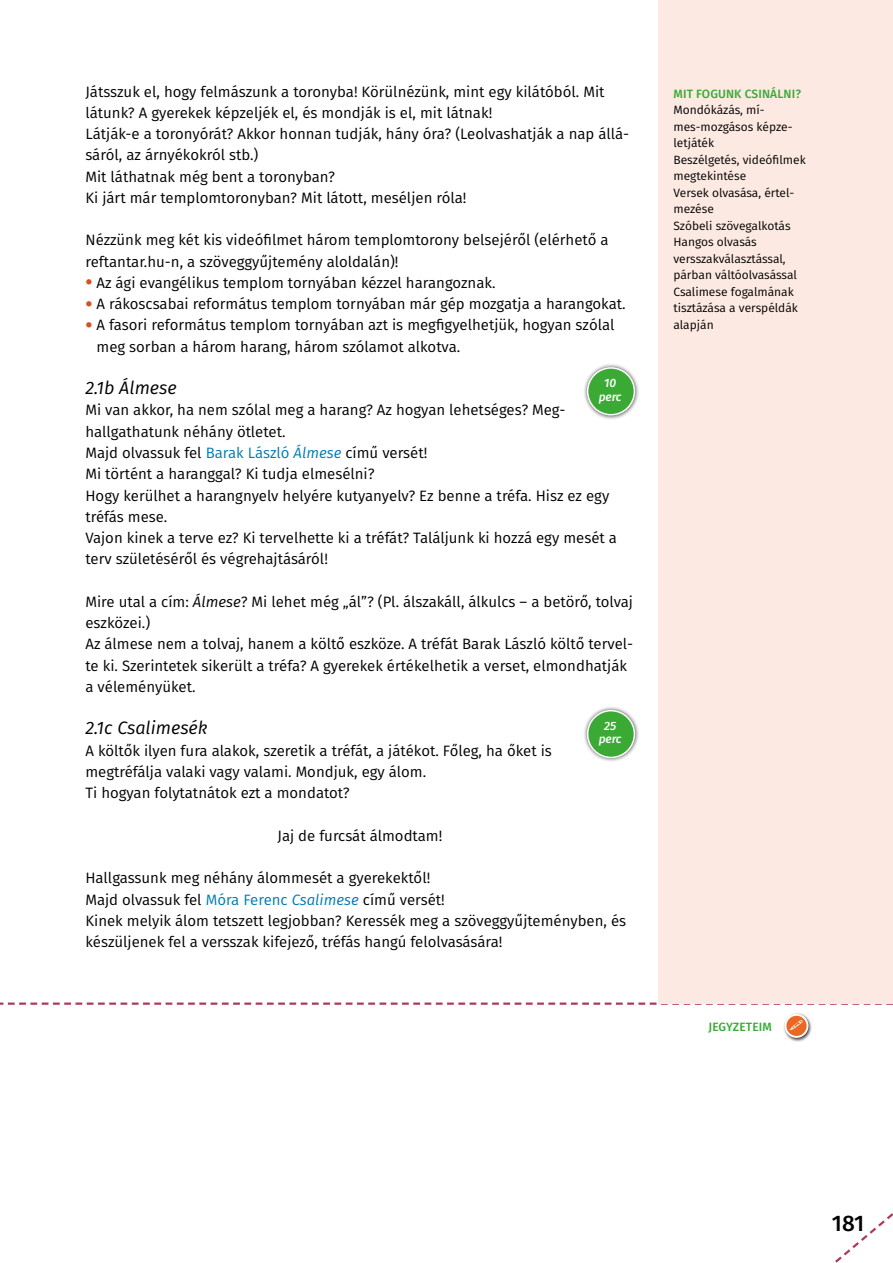
<style>
.page{position:relative;width:893px;height:1263px;background:#fff}
.page>*{position:absolute;margin:0;border:0;box-sizing:border-box;transform-origin:0 0}
.t1{font:500 22.5px "Fira Sans";color:#000}
.t2{font:italic 18px "Fira Sans";color:#000}
.t3{font:15px/21.3px "Fira Sans";color:#000}
.t4{font:12px/16.5px "Fira Sans";color:#000}
.t5{font:500 12px "Fira Sans";letter-spacing:.01em;color:#3aaa35}
.t6{font:italic 500 12px/13.5px "Fira Sans";letter-spacing:-.01em;color:#fff;text-align:center}
.s1{font-weight:500;font-size:21px;color:#d55121}
.s2{color:#007bb4}
.s3{font-style:italic;color:#007bb4}
.s4{font-style:italic}
</style>
<div class="page">
<svg style="left:0;top:1002px;width:893px;height:3px"></svg>
<div style="left:658px;top:0;width:235px;height:1004px;background:#fce9e1"></div>
<div style="left:783px;top:1012px;width:30px;height:30px;background:#000;opacity:.75"></div>
<svg style="left:785px;top:1015px;width:22px;height:22px"></svg>
<div style="left:784px;top:1014px;width:24px;height:24px;border:2px solid #fff;border-radius:50%"></div>
<svg style="left:835px;top:1213px;width:58px;height:50px"></svg>
<div style="left:583px;top:363px;width:57px;height:57px;background:#000;opacity:.75"></div>
<div style="left:588px;top:368px;width:46px;height:47px;background:#3aaa35;border-radius:50%"></div>
<div style="left:587px;top:367px;width:48px;height:48px;border:2px solid #fff;border-radius:50%"></div>
<div style="left:583px;top:705px;width:57px;height:58px;background:#000;opacity:.75"></div>
<div style="left:588px;top:711px;width:46px;height:46px;background:#3aaa35;border-radius:50%"></div>
<div style="left:587px;top:710px;width:48px;height:48px;border:2px solid #fff;border-radius:50%"></div>
<svg style="left:790px;top:1020px;width:13px;height:10px"></svg>
<p class="t3" style="left:85px;top:80px;width:545px">Játsszuk el, hogy felmászunk a toronyba! Körülnézünk, mint egy kilátóból. Mit látunk? A gyerekek képzeljék el, és mondják is el, mit látnak!<br>Látják-e a toronyórát? Akkor honnan tudják, hány óra? (Leolvashatják a nap állá&shy;sáról, az árnyékokról stb.)<br>Mit láthatnak még bent a toronyban?<br>Ki járt már templomtoronyban? Mit látott, meséljen róla!</p>
<p class="t3" style="left:85px;top:229px;width:525px">Nézzünk meg két kis videófilmet három templomtorony belsejéről (elérhető a reftantar.hu-n, a szöveggyűjtemény aloldalán)!</p>
<p class="t3" style="left:85px;top:272px;width:412px"><span class="s1">•</span> Az ági evangélikus templom tornyában kézzel harangoznak.</p>
<p class="t3" style="left:85px;top:293px;width:542px"><span class="s1">•</span> A rákoscsabai református templom tornyában már gép mozgatja a harangokat.</p>
<p class="t3" style="left:97px;top:314px;width:519px;text-indent:-11px"><span class="s1">•</span> A fasori református templom tornyában azt is megfigyelhetjük, hogyan szólal meg sorban a három harang, három szólamot alkotva.</p>
<p class="t2" style="left:85px;top:375px;width:93px">2.1b Álmese</p>
<p class="t3" style="left:85px;top:399px;width:533px">Mi van akkor, ha nem szólal meg a harang? Az hogyan lehetséges? Meg&shy;hallgathatunk néhány ötletet.<br>Majd olvassuk fel <span class="s2">Barak László</span> <span class="s3">Álmese</span> című versét!<br>Mi történt a haranggal? Ki tudja elmesélni?<br>Hogy kerülhet a harangnyelv helyére kutyanyelv? Ez benne a tréfa. Hisz ez egy tréfás mese.<br>Vajon kinek a terve ez? Ki tervelhette ki a tréfát? Találjunk ki hozzá egy mesét a terv születéséről és végrehajtásáról!</p>
<p class="t3" style="left:85px;top:591px;width:549px">Mire utal a cím: <span class="s4">Álmese</span>? Mi lehet még „ál”? (Pl. álszakáll, álkulcs – a betörő, tolvaj eszközei.)<br>Az álmese nem a tolvaj, hanem a költő eszköze. A tréfát Barak László költő tervel&shy;te ki. Szerintetek sikerült a tréfa? A gyerekek értékelhetik a verset, elmondhatják a véleményüket.</p>
<p class="t2" style="left:85px;top:715px;width:124px">2.1c Csalimesék</p>
<p class="t3" style="left:85px;top:739px;width:468px">A költők ilyen fura alakok, szeretik a tréfát, a játékot. Főleg, ha őket is megtréfálja valaki vagy valami. Mondjuk, egy álom.<br>Ti hogyan folytatnátok ezt a mondatot?</p>
<p class="t3" style="left:278px;top:824px;width:166px">Jaj de furcsát álmodtam!</p>
<p class="t3" style="left:85px;top:867px;width:542px">Hallgassunk meg néhány álommesét a gyerekektől!<br>Majd olvassuk fel <span class="s2">Móra Ferenc</span> <span class="s3">Csalimese</span> című versét!<br>Kinek melyik álom tetszett legjobban? Keressék meg a szöveggyűjteményben, és készüljenek fel a versszak kifejező, tréfás hangú felolvasására!</p>
<p class="t6" style="left:599px;top:376px;width:24px">10 perc</p>
<p class="t6" style="left:599px;top:718px;width:24px">25 perc</p>
<p class="t5" style="left:673px;top:84px;width:129px">MIT FOGUNK CSINÁLNI?</p>
<p class="t4" style="left:673px;top:102px;width:134px">Mondókázás, mí&shy;mes-mozgásos képze&shy;letjáték<br>Beszélgetés, videófilmek megtekintése<br>Versek olvasása, értel&shy;mezése<br>Szóbeli szövegalkotás<br>Hangos olvasás versszakválasztással, párban váltóolvasással<br>Csalimese fogalmának tisztázása a verspéldák alapján</p>
<p class="t5" style="left:708px;top:1017px;width:65px">JEGYZETEIM</p>
<h1 class="t1" style="left:832px;top:1205px;width:34px">181</h1>
</div>
